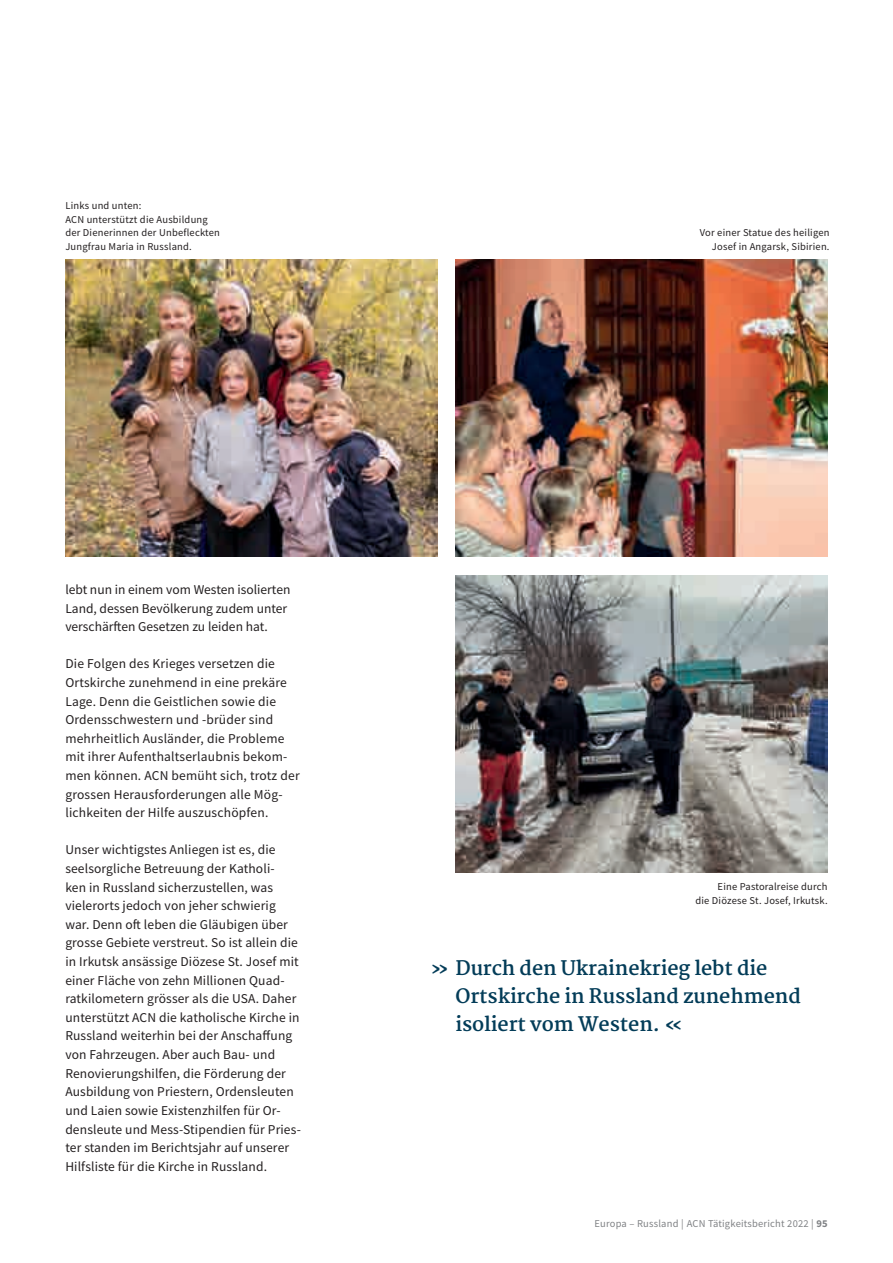
<style>
.page{position:relative;width:893px;height:1263px;background:#fff}
.page>*{position:absolute;margin:0;border:0;box-sizing:border-box;transform-origin:0 0}
.t1{font:700 19.5px/27.9px "Martel";letter-spacing:-.005em;color:#033c58}
.t2{font:13.5px/18.6px "Source Sans Pro";letter-spacing:.01em;color:#231f20}
.t3{font:10.5px/13.5px "Source Sans Pro";letter-spacing:.02em;color:#231f20;text-align:right}
.t4{font:10.5px "Source Sans Pro";letter-spacing:.02em;color:#808285}
.s1{font-weight:700}
</style>
<div class="page">
<img style="left:456px;top:259px;width:372px;height:298px">
<img style="left:65px;top:259px;width:372px;height:298px">
<img style="left:456px;top:575px;width:372px;height:298px">
<p class="t3" style="left:65px;top:199px;width:156px;text-align:left">Links und unten:<br>ACN unterstützt die Ausbildung der Dienerinnen der Unbefleckten<br>Jungfrau Maria in Russland.</p>
<p class="t3" style="left:700px;top:226px;width:131px">Vor einer Statue des heiligen<br>Josef in Angarsk, Sibirien.</p>
<p class="t2" style="left:65px;top:580px;width:227px">lebt nun in einem vom Westen isolierten<br>Land, dessen Bevölkerung zudem unter verschärften Gesetzen zu leiden hat.</p>
<p class="t2" style="left:65px;top:654px;width:236px">Die Folgen des Krieges versetzen die Ortskirche zunehmend in eine prekäre Lage. Denn die Geistlichen sowie die Ordensschwestern und -brüder sind mehrheitlich Ausländer, die Probleme mit ihrer Aufenthaltserlaubnis bekom&shy;men können. ACN bemüht sich, trotz der grossen Herausforderungen alle Mög&shy;lichkeiten der Hilfe auszuschöpfen.</p>
<p class="t2" style="left:65px;top:840px;width:237px">Unser wichtigstes Anliegen ist es, die seelsorgliche Betreuung der Katholi-<br>ken in Russland sicherzustellen, was vielerorts jedoch von jeher schwierig war. Denn oft leben die Gläubigen über grosse Gebiete verstreut. So ist allein die in Irkutsk ansässige Diözese St. Josef mit einer Fläche von zehn Millionen Quad&shy;ratkilometern grösser als die USA. Daher unterstützt ACN die katholische Kirche in Russland weiterhin bei der Anschaffung von Fahrzeugen. Aber auch Bau- und Renovierungshilfen, die Förderung der Ausbildung von Priestern, Ordensleuten und Laien sowie Existenzhilfen für Or&shy;densleute und Mess-Stipendien für Pries&shy;ter standen im Berichtsjahr auf unserer Hilfsliste für die Kirche in Russland.</p>
<p class="t3" style="left:695px;top:880px;width:134px">Eine Pastoralreise durch<br>die Diözese St. Josef, Irkutsk.</p>
<h1 class="t1" style="left:455px;top:955px;width:347px;text-indent:-26px">» Durch den Ukrainekrieg lebt die<br>Ortskirche in Russland zunehmend isoliert vom Westen. «</h1>
<p class="t4" style="left:594px;top:1217px;width:235px">Europa – Russland | ACN Tätigkeitsbericht 2022 | <span class="s1">95</span></p>
</div>
